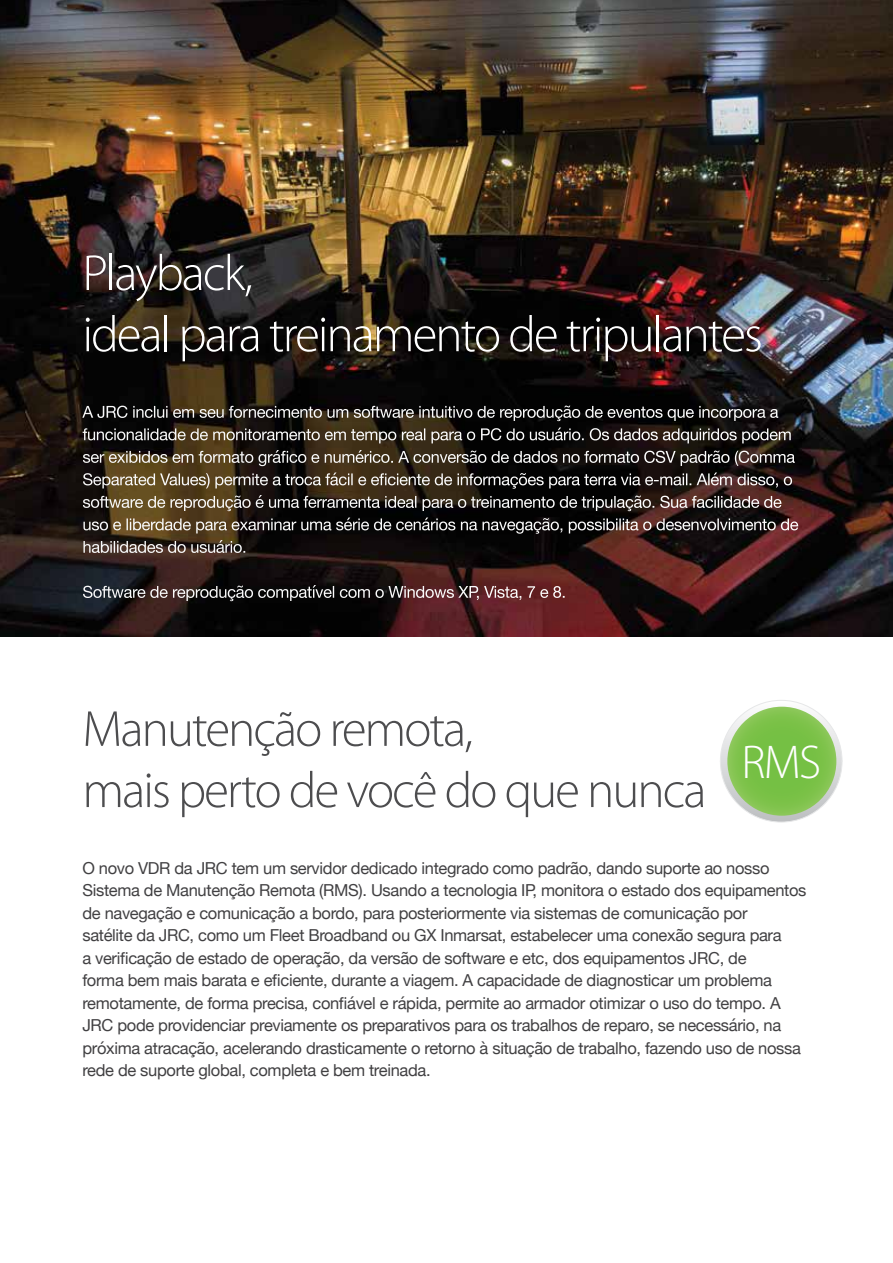
<style>
.page{position:relative;width:893px;height:1263px;background:#fff}
.page>*{position:absolute;margin:0;border:0;box-sizing:border-box;transform-origin:0 0}
.t1{font:300 51px/61.2px "Myriad Pro";letter-spacing:-.04em;color:#4d4d4f}
.t2{font:300 51px/61.2px "Myriad Pro";letter-spacing:-.04em;color:#fff}
.t3{font:300 47.55px "Myriad Pro";color:#fff}
.t4{font:16.5px/22.5px "Helvetica Neue";letter-spacing:-.02em;color:#414042}
.t5{font:16.5px/22.5px "Helvetica Neue";letter-spacing:-.02em;color:#fff}
</style>
<div class="page">
<img style="left:0;top:0;width:893px;height:636px">
<svg style="left:720px;top:700px;width:123px;height:123px"></svg>
<svg style="left:727px;top:707px;width:109px;height:109px;background:#7cc24a"></svg>
<h1 class="t2" style="left:82px;top:242px;width:682px">Playback,<br>ideal para treinamento de tripulantes</h1>
<p class="t5" style="left:82px;top:401px;width:718px">A JRC inclui em seu fornecimento um software intuitivo de reprodução de eventos que incorpora a funcionalidade de monitoramento em tempo real para o PC do usuário. Os dados adquiridos podem ser exibidos em formato gráfico e numérico. A conversão de dados no formato CSV padrão (Comma Separated Values) permite a troca fácil e eficiente de informações para terra via e-mail. Além disso, o software de reprodução é uma ferramenta ideal para o treinamento de tripulação. Sua facilidade de uso e liberdade para examinar uma série de cenários na navegação, possibilita o desenvolvimento de habilidades do usuário.</p>
<p class="t5" style="left:82px;top:582px;width:485px">Software de reprodução compatível com o Windows XP, Vista, 7 e 8.</p>
<h1 class="t1" style="left:82px;top:698px;width:626px">Manutenção remota,<br>mais perto de você do que nunca</h1>
<h2 class="t3" style="left:741px;top:734px;width:81px">RMS</h2>
<p class="t4" style="left:82px;top:857px;width:726px">O novo VDR da JRC tem um servidor dedicado integrado como padrão, dando suporte ao nosso Sistema de Manutenção Remota (RMS). Usando a tecnologia IP, monitora o estado dos equipamentos de navegação e comunicação a bordo, para posteriormente via sistemas de comunicação por<br>satélite da JRC, como um Fleet Broadband ou GX Inmarsat, estabelecer uma conexão segura para<br>a verificação de estado de operação, da versão de software e etc, dos equipamentos JRC, de<br>forma bem mais barata e eficiente, durante a viagem. A capacidade de diagnosticar um problema remotamente, de forma precisa, confiável e rápida, permite ao armador otimizar o uso do tempo. A JRC pode providenciar previamente os preparativos para os trabalhos de reparo, se necessário, na próxima atracação, acelerando drasticamente o retorno à situação de trabalho, fazendo uso de nossa rede de suporte global, completa e bem treinada.</p>
</div>
